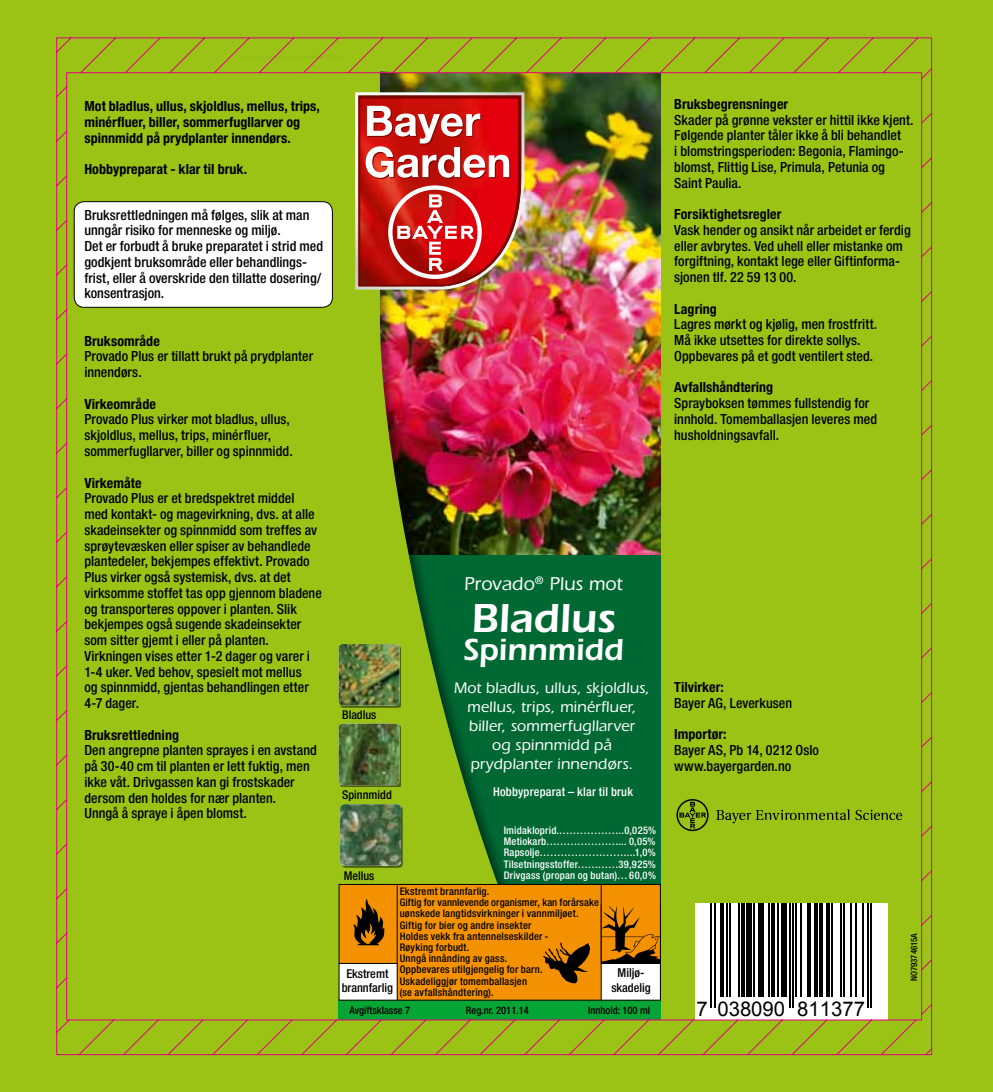
<style>
.page{position:relative;width:993px;height:1092px;background:#fff}
.page>*{position:absolute;margin:0;border:0;box-sizing:border-box;transform-origin:0 0}
.t1{font:600 42px "Itc Eras";letter-spacing:-.005em;color:#fff}
.t2{font:600 31.5px "Itc Eras";letter-spacing:-.005em;color:#fff}
.t3{font:20.3px "Arial";color:#000}
.t4{font:500 19.25px "Itc Eras";letter-spacing:-.005em;color:#fff}
.t5{font:500 15.75px/18.9px "Itc Eras";color:#fff;text-align:center}
.t6{font:500 condensed 14px/15.8px "Helvetica Neue LT Std";letter-spacing:.005em;color:#000}
.t7{font:700 condensed 14px/15.8px "Helvetica Neue LT Std";letter-spacing:.005em;color:#000}
.t8{font:500 condensed 12.25px/14.7px "Helvetica Neue LT Std";color:#000;text-align:center}
.t9{font:500 condensed 12.25px "Helvetica Neue LT Std";letter-spacing:.02em;color:#fff}
.t10{font:500 condensed 12.08px "Helvetica Neue LT Std";color:#000}
.t11{font:500 condensed 10.5px/11.2px "Helvetica Neue LT Std";letter-spacing:.02em;color:#000}
.t12{font:500 condensed 10.5px/11.4px "Helvetica Neue LT Std";letter-spacing:.025em;color:#fff;text-align:justify}
.t13{font:500 condensed 10.5px "Helvetica Neue LT Std";color:#000}
.t14{font:500 condensed 8.75px "Helvetica Neue LT Std";color:#000}
</style>
<div class="page">
<div style="left:0;top:0;width:992px;height:1091px;background:#9ac316"></div>
<img style="left:56px;top:37px;width:876px;height:1018px">
<p class="t7" style="left:84px;top:98px;width:237px">Mot bladlus, ullus, skjoldlus, mellus, trips, minérfluer, biller, sommerfugllarver og spinnmidd på prydplanter innendørs.</p>
<p class="t7" style="left:84px;top:161px;width:164px">Hobbypreparat - klar til bruk.</p>
<p class="t6" style="left:84px;top:206px;width:240px">Bruksrettledningen må følges, slik at man unngår risiko for menneske og miljø.<br>Det er forbudt å bruke preparatet i strid med godkjent bruksområde eller behandlings&shy;frist, eller å overskride den tillatte dosering/ konsentrasjon.</p>
<p class="t7" style="left:84px;top:332px;width:77px">Bruksområde</p>
<p class="t6" style="left:84px;top:348px;width:230px">Provado Plus er tillatt brukt på prydplanter innendørs.</p>
<p class="t7" style="left:84px;top:395px;width:73px">Virkeområde</p>
<p class="t6" style="left:84px;top:411px;width:210px">Provado Plus virker mot bladlus, ullus, skjoldlus, mellus, trips, minérfluer, sommerfugllarver, biller og spinnmidd.</p>
<p class="t7" style="left:84px;top:474px;width:59px">Virkemåte</p>
<p class="t6" style="left:84px;top:490px;width:239px">Provado Plus er et bredspektret middel<br>med kontakt- og magevirkning, dvs. at alle skadeinsekter og spinnmidd som treffes av sprøytevæsken eller spiser av behandlede plantedeler, bekjempes effektivt. Provado Plus virker også systemisk, dvs. at det virksomme stoffet tas opp gjennom bladene og transporteres oppover i planten. Slik bekjempes også sugende skadeinsekter som sitter gjemt i eller på planten.<br>Virkningen vises etter 1-2 dager og varer i 1-4 uker. Ved behov, spesielt mot mellus<br>og spinnmidd, gjentas behandlingen etter 4-7 dager.</p>
<p class="t7" style="left:84px;top:726px;width:96px">Bruksrettledning</p>
<p class="t6" style="left:84px;top:742px;width:234px">Den angrepne planten sprayes i en avstand på 30-40 cm til planten er lett fuktig, men ikke våt. Drivgassen kan gi frostskader dersom den holdes for nær planten.<br>Unngå å spraye i åpen blomst.</p>
<p class="t7" style="left:674px;top:96px;width:115px">Bruksbegrensninger</p>
<p class="t6" style="left:674px;top:111px;width:241px">Skader på grønne vekster er hittil ikke kjent.<br>Følgende planter tåler ikke å bli behandlet<br>i blomstringsperioden: Begonia, Flamingo&shy;blomst, Flittig Lise, Primula, Petunia og Saint Paulia.</p>
<p class="t7" style="left:674px;top:206px;width:109px">Forsiktighetsregler</p>
<p class="t6" style="left:674px;top:222px;width:238px">Vask hender og ansikt når arbeidet er ferdig eller avbrytes. Ved uhell eller mistanke om forgiftning, kontakt lege eller Giftinforma&shy;sjonen tlf. 22 59 13 00.</p>
<p class="t7" style="left:674px;top:300px;width:44px">Lagring</p>
<p class="t6" style="left:674px;top:316px;width:204px">Lagres mørkt og kjølig, men frostfritt.<br>Må ikke utsettes for direkte sollys.<br>Oppbevares på et godt ventilert sted.</p>
<p class="t7" style="left:674px;top:379px;width:100px">Avfallshåndtering</p>
<p class="t6" style="left:674px;top:395px;width:204px">Sprayboksen tømmes fullstendig for innhold. Tomemballasjen leveres med husholdningsavfall.</p>
<p class="t10" style="left:342px;top:708px;width:36px">Bladlus</p>
<p class="t10" style="left:342px;top:787px;width:51px">Spinnmidd</p>
<p class="t10" style="left:343px;top:868px;width:32px">Mellus</p>
<h3 class="t4" style="left:464px;top:573px;width:160px">Provado<sup>®</sup> Plus mot</h3>
<h1 class="t1" style="left:471px;top:594px;width:146px">Bladlus</h1>
<h2 class="t2" style="left:463px;top:631px;width:162px">Spinnmidd</h2>
<p class="t5" style="left:453px;top:679px;width:198px">Mot bladlus, ullus, skjoldlus, mellus, trips, minérfluer, biller, sommerfugllarver<br>og spinnmidd på prydplanter innendørs.</p>
<p class="t9" style="left:493px;top:784px;width:141px">Hobbypreparat – klar til bruk</p>
<p class="t12" style="left:503px;top:824px;width:154px">Imidakloprid..……………...0,025% Metiokarb…………………... 0,05% Rapsolje……………………....1,0% Tilsetningsstoffer…………39,925% Drivgass (propan og butan)… 60,0%</p>
<p class="t11" style="left:399px;top:885px;width:201px">Ekstremt brannfarlig.<br>Giftig for vannlevende organismer, kan forårsake uønskede langtidsvirkninger i vannmiljøet.<br>Giftig for bier og andre insekter<br>Holdes vekk fra antennelseskilder -<br>Røyking forbudt.<br>Unngå innånding av gass.<br>Oppbevares utilgjengelig for barn.<br>Uskadeliggjør tomemballasjen<br>(se avfallshåndtering).</p>
<p class="t8" style="left:341px;top:965px;width:53px">Ekstremt brannfarlig</p>
<p class="t8" style="left:611px;top:965px;width:41px">Miljø&shy;skadelig</p>
<p class="t13" style="left:349px;top:1004px;width:62px">Avgiftsklasse 7</p>
<p class="t13" style="left:465px;top:1003px;width:65px">Reg.nr. 2011.14</p>
<p class="t13" style="left:588px;top:1004px;width:64px">Innhold: 100 ml</p>
<p class="t7" style="left:674px;top:678px;width:51px">Tilvirker:</p>
<p class="t6" style="left:674px;top:694px;width:119px">Bayer AG, Leverkusen</p>
<p class="t7" style="left:674px;top:726px;width:54px">Importør:</p>
<p class="t6" style="left:674px;top:741px;width:146px">Bayer AS, Pb 14, 0212 Oslo www.bayergarden.no</p>
<h3 class="t3" style="left:696px;top:995px;width:170px">7 038090 811377</h3>
<p class="t14" style="left:908px;top:981px;width:50px;rotate:-90deg">NO79374615A</p>
</div>
